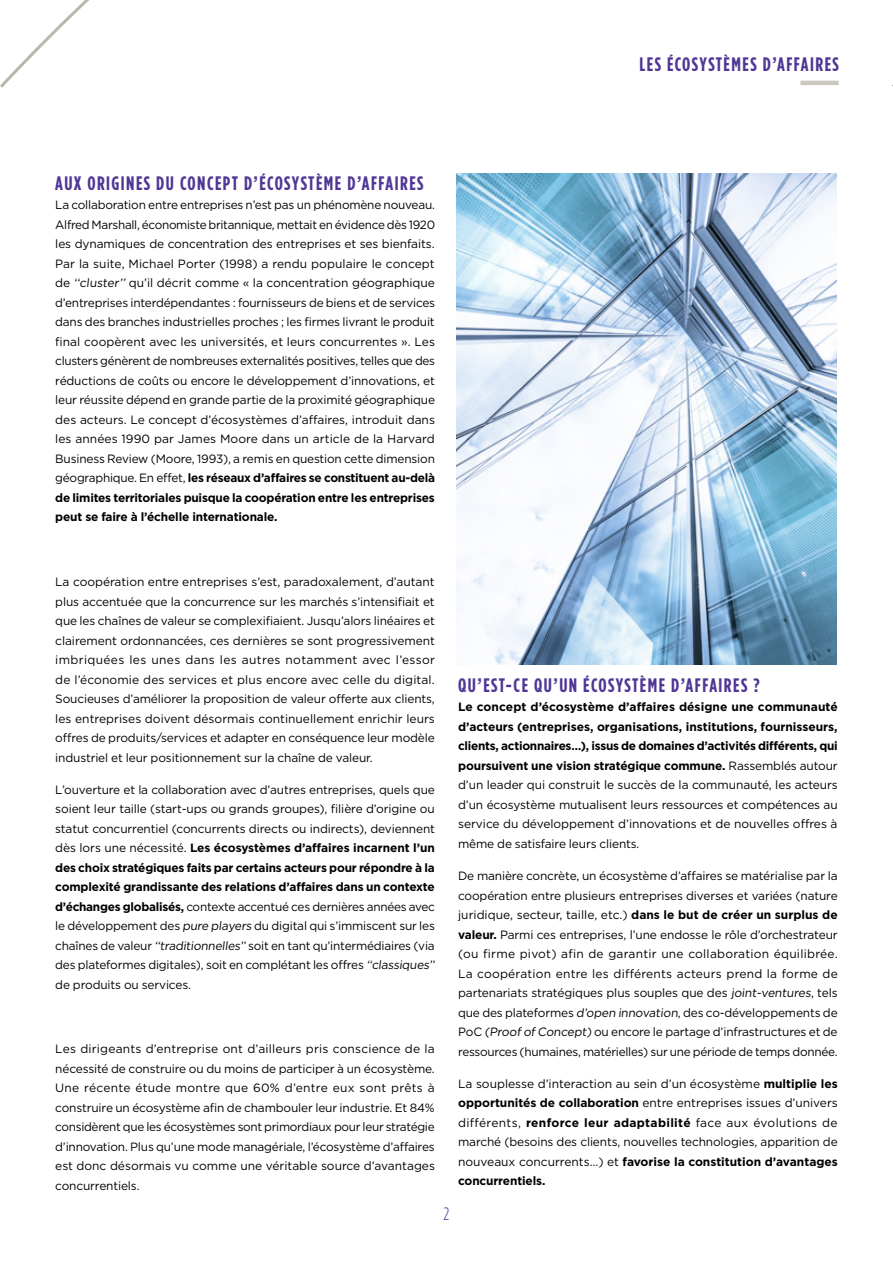
<style>
.page{position:relative;width:893px;height:1263px;background:#fff}
.page>*{position:absolute;margin:0;border:0;box-sizing:border-box;transform-origin:0 0}
.t1{font:700 19.5px "Gotham Condensed";letter-spacing:.075em;color:#503795}
.t2{font:300 18px "Gotham Condensed";color:#503795}
.t3{font:12px/19.5px "Gotham";letter-spacing:-.015em;color:#000;text-align:justify}
.t4{font:700 12px/19.5px "Gotham";letter-spacing:-.01em;color:#000;text-align:justify}
.s1{font-weight:700}
.s2{font-weight:400}
</style>
<div class="page">
<svg style="left:0;top:0;width:89px;height:88px"></svg>
<hr style="left:800px;top:81px;width:39px;height:4px;background:#cbc8c0">
<img style="left:456px;top:173px;width:381px;height:492px">
<h1 class="t1" style="left:639px;top:53px;width:201px">LES ÉCOSYSTÈMES D’AFFAIRES</h1>
<h1 class="t1" style="left:55px;top:172px;width:370px">AUX ORIGINES DU CONCEPT D’ÉCOSYSTÈME D’AFFAIRES</h1>
<p class="t3" style="left:55px;top:195px;width:381px">La collaboration entre entreprises n’est pas un phénomène nouveau.<br>Alfred Marshall, économiste britannique, mettait en évidence dès 1920 les dynamiques de concentration des entreprises et ses bienfaits.<br>Par la suite, Michael Porter (1998) a rendu populaire le concept de ‘‘cluster’’ qu’il décrit comme « la concentration géographique d’entreprises interdépendantes : fournisseurs de biens et de services dans des branches industrielles proches ; les firmes livrant le produit final coopèrent avec les universités, et leurs concurrentes ». Les clusters génèrent de nombreuses externalités positives, telles que des réductions de coûts ou encore le développement d’innovations, et leur réussite dépend en grande partie de la proximité géographique des acteurs. Le concept d’écosystèmes d’affaires, introduit dans les années 1990 par James Moore dans un article de la Harvard Business Review (Moore, 1993), a remis en question cette dimension géographique. En effet, <span class="s1">les réseaux d’affaires se constituent au-delà de limites territoriales puisque la coopération entre les entreprises peut se faire à l’échelle internationale.</span></p>
<p class="t3" style="left:55px;top:572px;width:381px">La coopération entre entreprises s’est, paradoxalement, d’autant plus accentuée que la concurrence sur les marchés s’intensifiait et que les chaînes de valeur se complexifiaient. Jusqu’alors linéaires et clairement ordonnancées, ces dernières se sont progressivement imbriquées les unes dans les autres notamment avec l’essor de l’économie des services et plus encore avec celle du digital.<br>Soucieuses d’améliorer la proposition de valeur offerte aux clients, les entreprises doivent désormais continuellement enrichir leurs offres de produits/services et adapter en conséquence leur modèle industriel et leur positionnement sur la chaîne de valeur.</p>
<p class="t3" style="left:55px;top:779px;width:383px;text-align:left">L’ouverture et la collaboration avec d’autres entreprises, quels que soient leur taille (start-ups ou grands groupes), filière d’origine ou statut concurrentiel (concurrents directs ou indirects), deviennent dès lors une nécessité. <span class="s1">Les écosystèmes d’affaires incarnent l’un des choix stratégiques faits par certains acteurs pour répondre à la complexité grandissante des relations d’affaires dans un contexte d’échanges globalisés,</span> contexte accentué ces dernières années avec le développement des pure players du digital qui s’immiscent sur les chaînes de valeur ‘‘traditionnelles’’soit en tant qu’intermédiaires (via des plateformes digitales), soit en complétant les offres ‘‘classiques’’ de produits ou services.</p>
<p class="t3" style="left:55px;top:1039px;width:381px">Les dirigeants d’entreprise ont d’ailleurs pris conscience de la nécessité de construire ou du moins de participer à un écosystème.<br>Une récente étude montre que 60% d’entre eux sont prêts à construire un écosystème afin de chambouler leur industrie. Et 84% considèrent que les écosystèmes sont primordiaux pour leur stratégie d’innovation. Plus qu’une mode managériale, l’écosystème d’affaires est donc désormais vu comme une véritable source d’avantages concurrentiels.</p>
<h2 class="t2" style="left:443px;top:1205px;width:7px">2</h2>
<h1 class="t1" style="left:458px;top:673px;width:303px">QU’EST-CE QU’UN ÉCOSYSTÈME D’AFFAIRES ?</h1>
<p class="t4" style="left:458px;top:697px;width:381px">Le concept d’écosystème d’affaires désigne une communauté d’acteurs (entreprises, organisations, institutions, fournisseurs, clients, actionnaires…), issus de domaines d’activités différents, qui poursuivent une vision stratégique commune. <span class="s2">Rassemblés autour d’un leader qui construit le succès de la communauté, les acteurs d’un écosystème mutualisent leurs ressources et compétences au service du développement d’innovations et de nouvelles offres à même de satisfaire leurs clients.</span></p>
<p class="t3" style="left:458px;top:866px;width:381px">De manière concrète, un écosystème d’affaires se matérialise par la coopération entre plusieurs entreprises diverses et variées (nature juridique, secteur, taille, etc.) <span class="s1">dans le but de créer un surplus de valeur.</span> Parmi ces entreprises, l’une endosse le rôle d’orchestrateur (ou firme pivot) afin de garantir une collaboration équilibrée.<br>La coopération entre les différents acteurs prend la forme de partenariats stratégiques plus souples que des joint-ventures, tels que des plateformes d’open innovation,des co-développements de PoC (Proof of Concept) ou encore le partage d’infrastructures et de ressources (humaines, matérielles) sur une période de temps donnée.</p>
<p class="t3" style="left:458px;top:1073px;width:381px">La souplesse d’interaction au sein d’un écosystème <span class="s1">multiplie les opportunités de collaboration</span> entre entreprises issues d’univers différents, <span class="s1">renforce leur adaptabilité</span> face aux évolutions de marché (besoins des clients, nouvelles technologies, apparition de nouveaux concurrents…) et <span class="s1">favorise la constitution d’avantages concurrentiels.</span></p>
</div>
